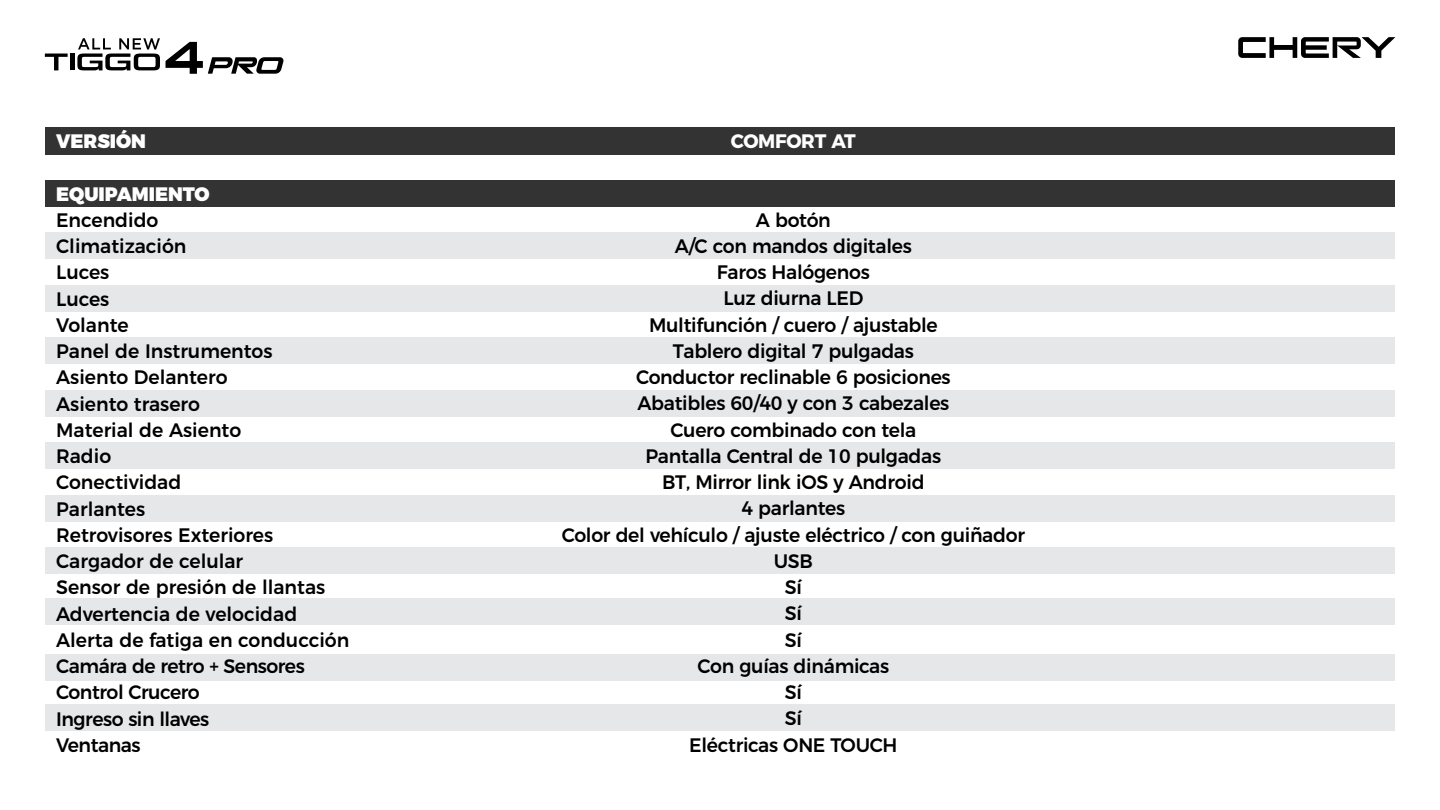
<style>
.page{position:relative;width:1440px;height:810px;background:#fff}
.page>*{position:absolute;margin:0;border:0;box-sizing:border-box;transform-origin:0 0}
.t1{font:500 19.5px/26.2px "Montserrat";letter-spacing:-.015em;color:#000}
.t2{font:900 19.5px "Montserrat";color:#fff}
.t3{font:700 19.5px "Montserrat";letter-spacing:-.015em;color:#fff}
</style>
<div class="page">
<svg style="left:1238px;top:37px;width:157px;height:21px"></svg>
<div style="left:45px;top:127px;width:1350px;height:27px;background:#333"></div>
<div style="left:45px;top:180px;width:1350px;height:27px;background:#333"></div>
<div style="left:45px;top:232px;width:1350px;height:28px;background:#e6e7e8"></div>
<div style="left:45px;top:285px;width:1350px;height:27px;background:#e6e7e8"></div>
<div style="left:45px;top:338px;width:1350px;height:26px;background:#e6e7e8"></div>
<div style="left:45px;top:390px;width:1350px;height:27px;background:#e6e7e8"></div>
<div style="left:45px;top:442px;width:1350px;height:28px;background:#e6e7e8"></div>
<div style="left:45px;top:495px;width:1350px;height:27px;background:#e6e7e8"></div>
<div style="left:45px;top:548px;width:1350px;height:26px;background:#e6e7e8"></div>
<div style="left:45px;top:598px;width:1350px;height:27px;background:#e6e7e8"></div>
<div style="left:45px;top:654px;width:1350px;height:27px;background:#e6e7e8"></div>
<div style="left:45px;top:704px;width:1350px;height:27px;background:#e6e7e8"></div>
<svg style="left:45px;top:54px;width:23px;height:16px"></svg>
<div style="left:70px;top:54px;width:5px;height:16px;background:#000"></div>
<svg style="left:77px;top:38px;width:83px;height:32px"></svg>
<svg style="left:166px;top:42px;width:118px;height:32px"></svg>
<p class="t2" style="left:56px;top:125px;width:91px">VERSIÓN</p>
<p class="t2" style="left:56px;top:177px;width:155px">EQUIPAMIENTO</p>
<p class="t1" style="left:56px;top:205px;width:295px">Encendido<br>Climatización<br>Luces<br>Luces<br>Volante<br>Panel de Instrumentos<br>Asiento Delantero<br>Asiento trasero<br>Material de Asiento<br>Radio<br>Conectividad<br>Parlantes<br>Retrovisores Exteriores<br>Cargador de celular<br>Sensor de presión de llantas<br>Advertencia de velocidad<br>Alerta de fatiga en conducción<br>Camára de retro + Sensores<br>Control Crucero<br>Ingreso sin llaves<br>Ventanas</p>
<p class="t3" style="left:731px;top:125px;width:127px">COMFORT AT</p>
<p class="t1" style="left:562px;top:205px;width:465px;text-align:center">A botón<br>A/C con mandos digitales<br>Faros Halógenos<br>Luz diurna LED<br>Multifunción / cuero / ajustable<br>Tablero digital 7 pulgadas<br>Conductor reclinable 6 posiciones<br>Abatibles 60/40 y con 3 cabezales<br>Cuero combinado con tela<br>Pantalla Central de 10 pulgadas<br>BT, Mirror link iOS y Android<br>4 parlantes<br>Color del vehículo / ajuste eléctrico / con guiñador<br>USB<br>Sí<br>Sí<br>Sí<br>Con guías dinámicas<br>Sí<br>Sí<br>Eléctricas ONE TOUCH</p>
</div>
